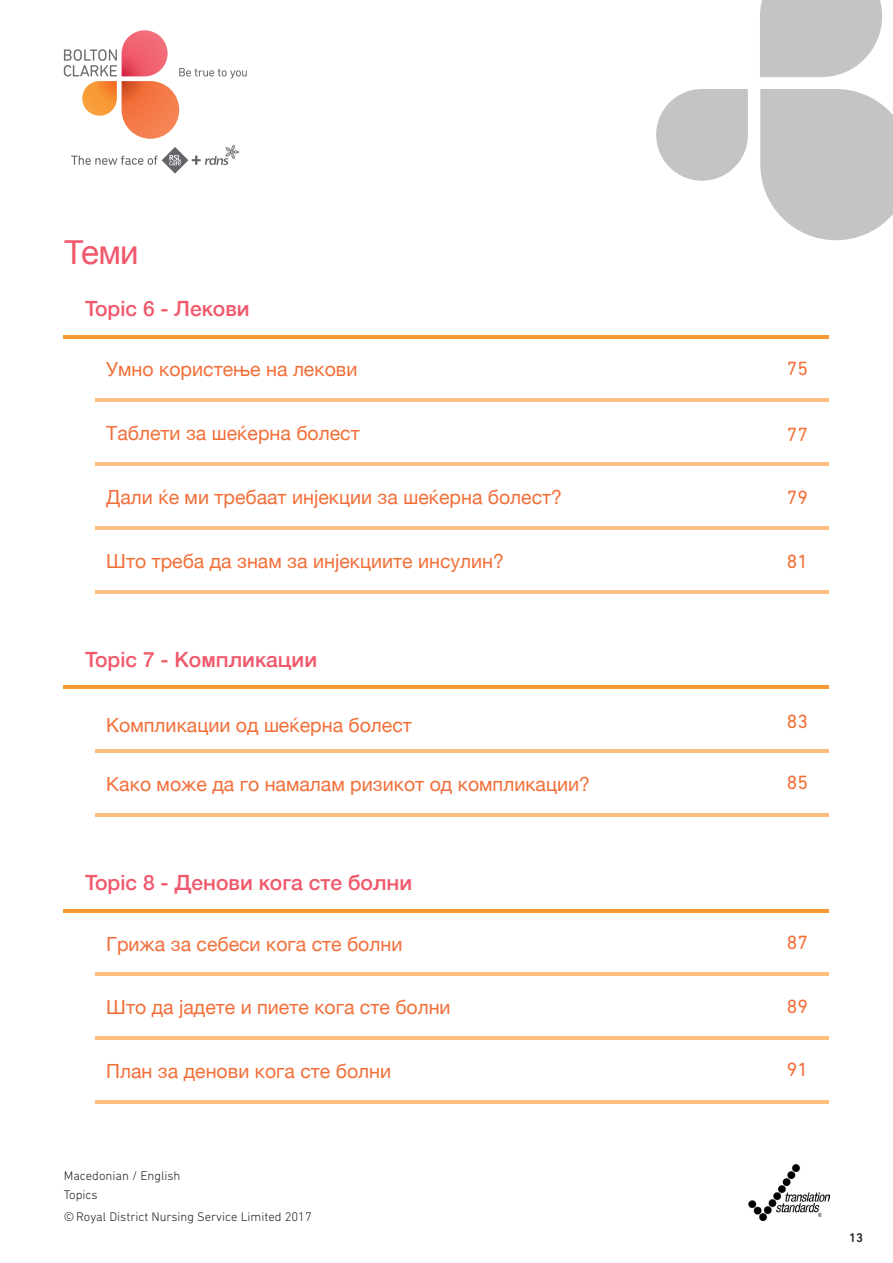
<style>
.page{position:relative;width:893px;height:1263px;background:#fff}
.page>*{position:absolute;margin:0;border:0;box-sizing:border-box;transform-origin:0 0}
.t1{font:33px "Arial";color:#f0596c}
.t2{font:500 21px "Helvetica Neue";color:#f0596c}
.t3{font:19.5px "Helvetica Neue";color:#f26f39}
.t4{font:19.5px "DIN Next Rounded LT Pro";color:#f26f39}
.Body_text{font:300 12.75px "DIN Next Rounded LT Pro";color:#231f20}
.t5{font:500 12.75px "DIN Next Rounded LT Pro";color:#231f20}
</style>
<div class="page">
<img style="left:748px;top:1164px;width:81px;height:57px">
<svg style="left:760px;top:0;width:122px;height:77px"></svg>
<svg style="left:656px;top:89px;width:92px;height:92px"></svg>
<svg style="left:760px;top:89px;width:133px;height:151px"></svg>
<svg style="left:64px;top:30px;width:183px;height:109px"></svg>
<svg style="left:71px;top:145px;width:168px;height:29px"></svg>
<hr style="left:64px;top:335px;width:765px;height:3px;background:#f89932">
<hr style="left:96px;top:398px;width:733px;height:4px;background:#fcbf7f">
<hr style="left:96px;top:462px;width:733px;height:4px;background:#fcbf7f">
<hr style="left:96px;top:526px;width:733px;height:4px;background:#fcbf7f">
<hr style="left:96px;top:972px;width:733px;height:4px;background:#fcbf7f">
<hr style="left:96px;top:1036px;width:733px;height:4px;background:#fcbf7f">
<hr style="left:96px;top:1100px;width:733px;height:4px;background:#fcbf7f">
<hr style="left:64px;top:685px;width:765px;height:4px;background:#f89932">
<hr style="left:96px;top:749px;width:733px;height:4px;background:#fcbf7f">
<hr style="left:96px;top:813px;width:733px;height:4px;background:#fcbf7f">
<hr style="left:96px;top:590px;width:733px;height:3px;background:#fcbf7f">
<hr style="left:64px;top:909px;width:765px;height:3px;background:#f89932">
<p class="t1" style="left:64px;top:231px;width:76px">Теми</p>
<p class="t2" style="left:85px;top:291px;width:166px">Topic 6 - Лекови</p>
<p class="t3" style="left:106px;top:355px;width:253px">Умно користење на лекови</p>
<p class="t3" style="left:106px;top:419px;width:255px">Таблети за шеќерна болест</p>
<p class="t3" style="left:106px;top:483px;width:457px">Дали ќе ми требаат инјекции за шеќерна болест?</p>
<p class="t3" style="left:106px;top:547px;width:399px">Што треба да знам за инјекциите инсулин?</p>
<p class="t2" style="left:85px;top:642px;width:234px">Topic 7 - Компликации</p>
<p class="t3" style="left:106px;top:710px;width:307px">Koмпликации од шеќерна болест</p>
<p class="t3" style="left:106px;top:770px;width:485px">Како може да го намалам ризикот од компликации?</p>
<p class="t2" style="left:85px;top:865px;width:329px">Topic 8 - Денови кога сте болни</p>
<p class="t3" style="left:106px;top:929px;width:298px">Грижа за себеси кога сте болни</p>
<p class="t3" style="left:106px;top:993px;width:346px">Што да јадете и пиете кога сте болни</p>
<p class="t3" style="left:106px;top:1057px;width:286px">План за денови кога сте болни</p>
<p class="Body_text" style="left:64px;top:1168px;width:118px">Macedonian / English</p>
<p class="Body_text" style="left:64px;top:1209px;width:250px">© Royal District Nursing Service Limited 2017</p>
<p class="Body_text" style="left:64px;top:1188px;width:35px">Topics</p>
<p class="t4" style="left:787px;top:357px;width:23px">75</p>
<p class="t4" style="left:787px;top:423px;width:23px">77</p>
<p class="t4" style="left:787px;top:486px;width:23px">79</p>
<p class="t4" style="left:787px;top:550px;width:23px">81</p>
<p class="t4" style="left:787px;top:710px;width:23px">83</p>
<p class="t4" style="left:787px;top:771px;width:23px">85</p>
<p class="t4" style="left:787px;top:931px;width:23px">87</p>
<p class="t4" style="left:787px;top:995px;width:23px">89</p>
<p class="t4" style="left:787px;top:1058px;width:23px">91</p>
<p class="t5" style="left:849px;top:1230px;width:15px">13</p>
</div>
